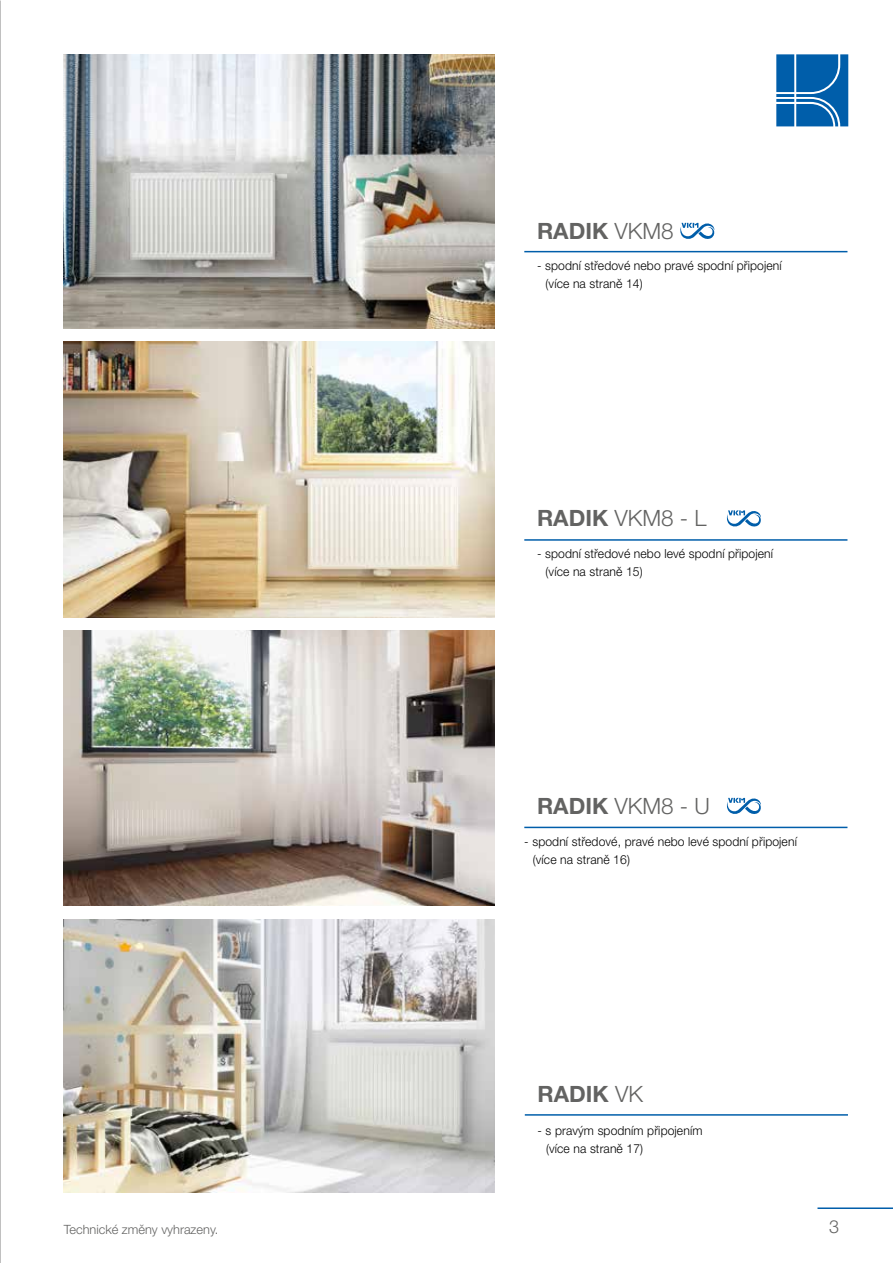
<style>
.page{position:relative;width:893px;height:1263px;background:#fff}
.page>*{position:absolute;margin:0;border:0;box-sizing:border-box;transform-origin:0 0}
.t1{font:300 22.5px "Helvetica Neue LT Pro";color:#636362}
.t2{font:700 22.5px "Helvetica Neue LT Pro";color:#636362}
.t3{font:300 18px "Helvetica Neue LT Pro";color:#636362}
.t4{font:300 12.75px "Helvetica Neue LT Pro";color:#636362}
.t5{font:300 12.45px/18px "Helvetica Neue LT Pro";letter-spacing:.01em;color:#000}
.s1{font-weight:300}
.s2{font-weight:700}
</style>
<div class="page">
<svg style="left:776px;top:54px;width:72px;height:72px;background:#2072b4"></svg>
<hr style="left:817px;top:1207px;width:76px;height:2px;background:#005eaa">
<hr style="left:524px;top:251px;width:323px;height:1px;background:#005eaa">
<hr style="left:524px;top:539px;width:323px;height:2px;background:#005eaa">
<hr style="left:524px;top:827px;width:323px;height:1px;background:#005eaa">
<img style="left:64px;top:630px;width:431px;height:275px">
<img style="left:64px;top:54px;width:431px;height:275px">
<svg style="left:680px;top:222px;width:35px;height:17px"></svg>
<svg style="left:726px;top:510px;width:35px;height:17px"></svg>
<svg style="left:726px;top:797px;width:35px;height:17px"></svg>
<img style="left:64px;top:342px;width:431px;height:275px">
<img style="left:64px;top:919px;width:431px;height:273px">
<hr style="left:525px;top:1114px;width:323px;height:2px;background:#005eaa">
<h1 class="t2" style="left:537px;top:217px;width:138px">RADIK <span class="s1">VKM8</span></h1>
<p class="t5" style="left:546px;top:257px;width:238px;text-indent:-9px">- spodní středové nebo pravé spodní připojení (více na straně 14)</p>
<h1 class="t1" style="left:537px;top:505px;width:171px"><span class="s2">RADIK</span> VKM8 - L</h1>
<p class="t5" style="left:546px;top:545px;width:229px;text-indent:-9px">- spodní středové nebo levé spodní připojení (více na straně 15)</p>
<h1 class="t1" style="left:537px;top:792px;width:174px"><span class="s2">RADIK</span> VKM8 - U</h1>
<p class="t5" style="left:533px;top:832px;width:266px;text-indent:-9px">- spodní středové, pravé nebo levé spodní připojení (více na straně 16)</p>
<h1 class="t2" style="left:538px;top:1080px;width:107px">RADIK <span class="s1">VK</span></h1>
<p class="t5" style="left:546px;top:1121px;width:158px;text-indent:-9px">- s pravým spodním připojením (více na straně 17)</p>
<p class="t4" style="left:64px;top:1221px;width:156px">Technické změny vyhrazeny.</p>
<h2 class="t3" style="left:829px;top:1216px;width:12px">3</h2>
</div>
